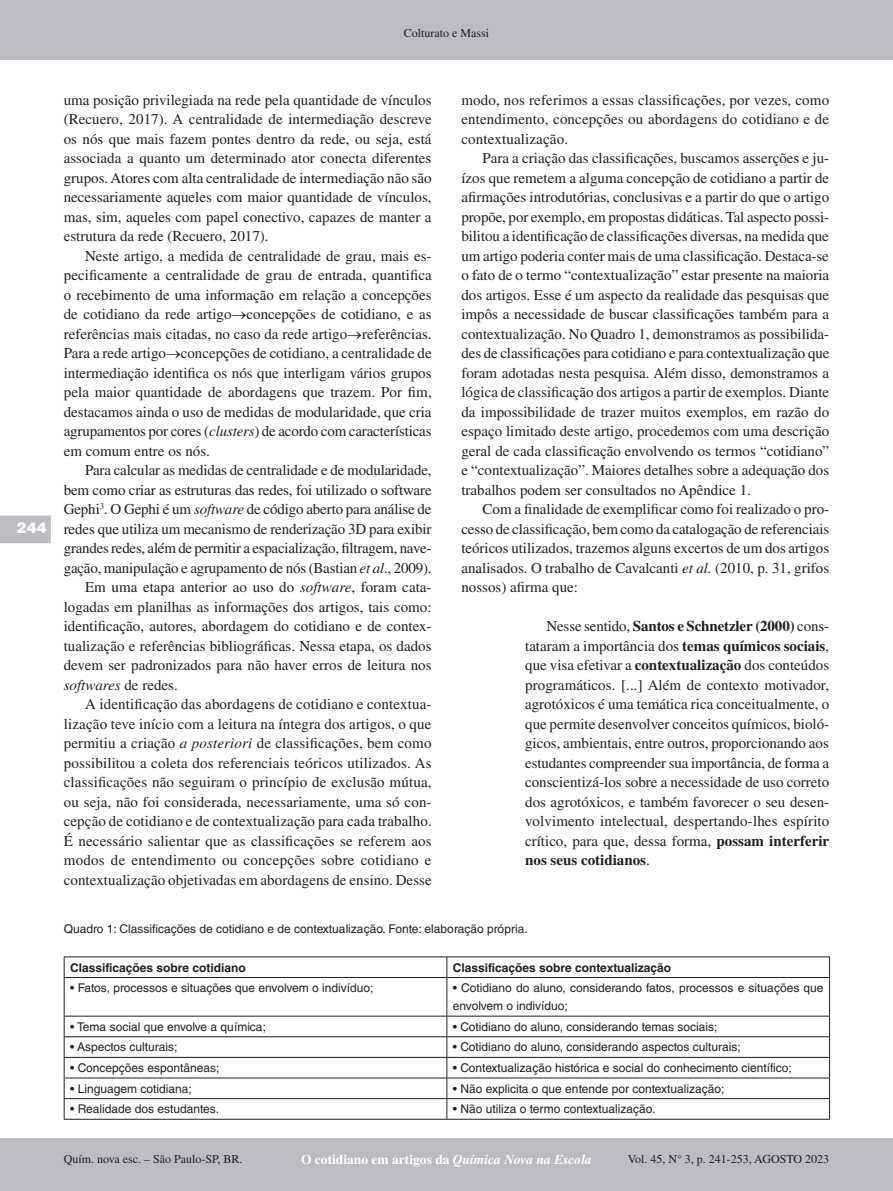
<style>
.page{position:relative;width:893px;height:1191px;background:#fff}
.page>*{position:absolute;margin:0;border:0;box-sizing:border-box;transform-origin:0 0}
.Citação{font:15px/19.5px "Times LT Std";color:#231f20;text-align:justify}
.t1{font:900 15px "Swiss 721 BT";color:#fff}
.t2{font:700 13.5px "Times LT Std";color:#fff}
.Tabela-corpo{font:12px/18px "Helvetica LT Std";color:#231f20}
.t3{font:12px "Times LT Std";color:#231f20}
.Tabela-título{font:700 12px "Helvetica LT Std";color:#231f20}
.s1{font-style:italic}
.s2{font-weight:700}
</style>
<div class="page">
<div style="left:0;top:0;width:893px;height:60px;background:#bcbdc0"></div>
<div style="left:0;top:1138px;width:893px;height:53px;background:#bcbdc0"></div>
<svg style="left:0;top:515px;width:51px;height:28px"></svg>
<hr style="left:64px;top:956px;width:383px;height:1px;background:#231f20">
<svg style="left:64px;top:957px;width:1px;height:20px"></svg>
<hr style="left:447px;top:956px;width:383px;height:1px;background:#231f20">
<svg style="left:446px;top:957px;width:1px;height:20px"></svg>
<svg style="left:829px;top:957px;width:1px;height:20px"></svg>
<hr style="left:64px;top:977px;width:383px;height:1px;background:#231f20">
<hr style="left:64px;top:978px;width:1px;height:37px;background:#231f20">
<hr style="left:447px;top:977px;width:383px;height:1px;background:#231f20">
<hr style="left:446px;top:978px;width:1px;height:37px;background:#231f20">
<hr style="left:829px;top:978px;width:1px;height:37px;background:#231f20">
<hr style="left:64px;top:1015px;width:383px;height:1px;background:#231f20">
<hr style="left:447px;top:1015px;width:383px;height:1px;background:#231f20">
<hr style="left:64px;top:1036px;width:383px;height:1px;background:#231f20">
<hr style="left:447px;top:1036px;width:383px;height:1px;background:#231f20">
<hr style="left:64px;top:1057px;width:383px;height:1px;background:#231f20">
<hr style="left:447px;top:1057px;width:383px;height:1px;background:#231f20">
<hr style="left:64px;top:1077px;width:383px;height:1px;background:#231f20">
<hr style="left:447px;top:1077px;width:383px;height:1px;background:#231f20">
<hr style="left:64px;top:1098px;width:383px;height:1px;background:#231f20">
<svg style="left:64px;top:1016px;width:1px;height:102px"></svg>
<hr style="left:447px;top:1098px;width:383px;height:1px;background:#231f20">
<svg style="left:446px;top:1016px;width:1px;height:102px"></svg>
<svg style="left:829px;top:1016px;width:1px;height:102px"></svg>
<hr style="left:64px;top:1118px;width:383px;height:1px;background:#231f20">
<hr style="left:447px;top:1118px;width:383px;height:1px;background:#231f20">
<p class="t3" style="left:404px;top:27px;width:87px">Colturato e Massi</p>
<p class="t1" style="left:17px;top:518px;width:31px">244</p>
<p class="Citação" style="left:64px;top:90px;width:370px">uma posição privilegiada na rede pela quantidade de vínculos (Recuero, 2017). A centralidade de intermediação descreve os nós que mais fazem pontes dentro da rede, ou seja, está associada a quanto um determinado ator conecta diferentes grupos. Atores com alta centralidade de intermediação não são necessariamente aqueles com maior quantidade de vínculos, mas, sim, aqueles com papel conectivo, capazes de manter a estrutura da rede (Recuero, 2017).</p>
<p class="Citação" style="left:64px;top:246px;width:370px;text-indent:21px">Neste artigo, a medida de centralidade de grau, mais es&shy;pecificamente a centralidade de grau de entrada, quantifica o recebimento de uma informação em relação a concepções de cotidiano da rede artigo→concepções de cotidiano, e as referências mais citadas, no caso da rede artigo→referências.<br>Para a rede artigo→concepções de cotidiano, a centralidade de intermediação identifica os nós que interligam vários grupos pela maior quantidade de abordagens que trazem. Por fim, destacamos ainda o uso de medidas de modularidade, que cria agrupamentos por cores (<span class="s1">clusters</span>) de acordo com características em comum entre os nós.</p>
<p class="Citação" style="left:64px;top:460px;width:369px;text-indent:21px">Para calcular as medidas de centralidade e de modularidade, bem como criar as estruturas das redes, foi utilizado o software Gephi<sup>3</sup>. O Gephi é um <span class="s1">software</span> de código aberto para análise de redes que utiliza um mecanismo de renderização 3D para exibir grandes redes, além de permitir a espacialização, filtragem, nave&shy;gação, manipulação e agrupamento de nós (Bastian <span class="s1">et al</span>., 2009).</p>
<p class="Citação" style="left:64px;top:577px;width:369px;text-indent:21px">Em uma etapa anterior ao uso do <span class="s1">software</span>, foram cata&shy;logadas em planilhas as informações dos artigos, tais como: identificação, autores, abordagem do cotidiano e de contex&shy;tualização e referências bibliográficas. Nessa etapa, os dados devem ser padronizados para não haver erros de leitura nos <span class="s1">softwares</span> de redes.</p>
<p class="Citação" style="left:64px;top:694px;width:369px;text-indent:21px">A identificação das abordagens de cotidiano e contextua&shy;lização teve início com a leitura na íntegra dos artigos, o que permitiu a criação <span class="s1">a posteriori</span> de classificações, bem como possibilitou a coleta dos referenciais teóricos utilizados. As classificações não seguiram o princípio de exclusão mútua, ou seja, não foi considerada, necessariamente, uma só con&shy;cepção de cotidiano e de contextualização para cada trabalho.<br>É necessário salientar que as classificações se referem aos modos de entendimento ou concepções sobre cotidiano e contextualização objetivadas em abordagens de ensino. Desse</p>
<p class="Citação" style="left:461px;top:90px;width:369px">modo, nos referimos a essas classificações, por vezes, como entendimento, concepções ou abordagens do cotidiano e de contextualização.</p>
<p class="Citação" style="left:461px;top:148px;width:370px;text-indent:21px">Para a criação das classificações, buscamos asserções e ju&shy;ízos que remetem a alguma concepção de cotidiano a partir de afirmações introdutórias, conclusivas e a partir do que o artigo propõe, por exemplo, em propostas didáticas. Tal aspecto possi&shy;bilitou a identificação de classificações diversas, na medida que um artigo poderia conter mais de uma classificação. Destaca-se o fato de o termo “contextualização” estar presente na maioria dos artigos. Esse é um aspecto da realidade das pesquisas que impôs a necessidade de buscar classificações também para a contextualização. No Quadro 1, demonstramos as possibilida&shy;des de classificações para cotidiano e para contextualização que foram adotadas nesta pesquisa. Além disso, demonstramos a lógica de classificação dos artigos a partir de exemplos. Diante da impossibilidade de trazer muitos exemplos, em razão do espaço limitado deste artigo, procedemos com uma descrição geral de cada classificação envolvendo os termos “cotidiano” e “contextualização”. Maiores detalhes sobre a adequação dos trabalhos podem ser consultados no Apêndice 1.</p>
<p class="Citação" style="left:461px;top:499px;width:369px;text-indent:21px">Com a finalidade de exemplificar como foi realizado o pro&shy;cesso de classificação, bem como da catalogação de referenciais teóricos utilizados, trazemos alguns excertos de um dos artigos analisados. O trabalho de Cavalcanti <span class="s1">et al.</span> (2010, p. 31, grifos nossos) afirma que:</p>
<p class="Citação" style="left:525px;top:616px;width:306px;text-indent:21px">Nesse sentido, <span class="s2">Santos e Schnetzler (2000)</span> cons&shy;tataram a importância dos <span class="s2">temas químicos sociais</span>, que visa efetivar a <span class="s2">contextualização</span> dos conteúdos programáticos. [...] Além de contexto motivador, agrotóxicos é uma temática rica conceitualmente, o que permite desenvolver conceitos químicos, bioló&shy;gicos, ambientais, entre outros, proporcionando aos estudantes compreender sua importância, de forma a conscientizá-los sobre a necessidade de uso correto dos agrotóxicos, e também favorecer o seu desen&shy;volvimento intelectual, despertando-lhes espírito crítico, para que, dessa forma, <span class="s2">possam interferir nos seus cotidianos</span>.</p>
<p class="Tabela-corpo" style="left:64px;top:919px;width:466px">Quadro 1: Classificações de cotidiano e de contextualização. Fonte: elaboração própria.</p>
<p class="Tabela-título" style="left:70px;top:960px;width:177px">Classificações sobre cotidiano</p>
<p class="Tabela-título" style="left:453px;top:960px;width:220px">Classificações sobre contextualização</p>
<p class="Tabela-corpo" style="left:70px;top:979px;width:305px">• Fatos, processos e situações que envolvem o indivíduo;</p>
<p class="Tabela-corpo" style="left:453px;top:979px;width:372px">• Cotidiano do aluno, considerando fatos, processos e situações que envolvem o indivíduo;</p>
<p class="Tabela-corpo" style="left:70px;top:1017px;width:197px">• Tema social que envolve a química;</p>
<p class="Tabela-corpo" style="left:453px;top:1017px;width:266px">• Cotidiano do aluno, considerando temas sociais;</p>
<p class="Tabela-corpo" style="left:70px;top:1038px;width:109px">• Aspectos culturais;</p>
<p class="Tabela-corpo" style="left:453px;top:1038px;width:289px">• Cotidiano do aluno, considerando aspectos culturais;</p>
<p class="Tabela-corpo" style="left:70px;top:1058px;width:151px">• Concepções espontâneas;</p>
<p class="Tabela-corpo" style="left:453px;top:1058px;width:341px">• Contextualização histórica e social do conhecimento científico;</p>
<p class="Tabela-corpo" style="left:70px;top:1079px;width:123px">• Linguagem cotidiana;</p>
<p class="Tabela-corpo" style="left:453px;top:1079px;width:273px">• Não explicita o que entende por contextualização;</p>
<p class="Tabela-corpo" style="left:70px;top:1100px;width:150px">• Realidade dos estudantes.</p>
<p class="Tabela-corpo" style="left:453px;top:1100px;width:204px">• Não utiliza o termo contextualização.</p>
<p class="t3" style="left:64px;top:1152px;width:180px">Quím. nova esc. – São Paulo-SP, BR.</p>
<p class="t2" style="left:301px;top:1151px;width:292px">O cotidiano em artigos da <span class="s1">Química Nova na Escola</span></p>
<p class="t3" style="left:628px;top:1152px;width:203px">Vol. 45, N° 3, p. 241-253, AGOSTO 2023</p>
</div>
